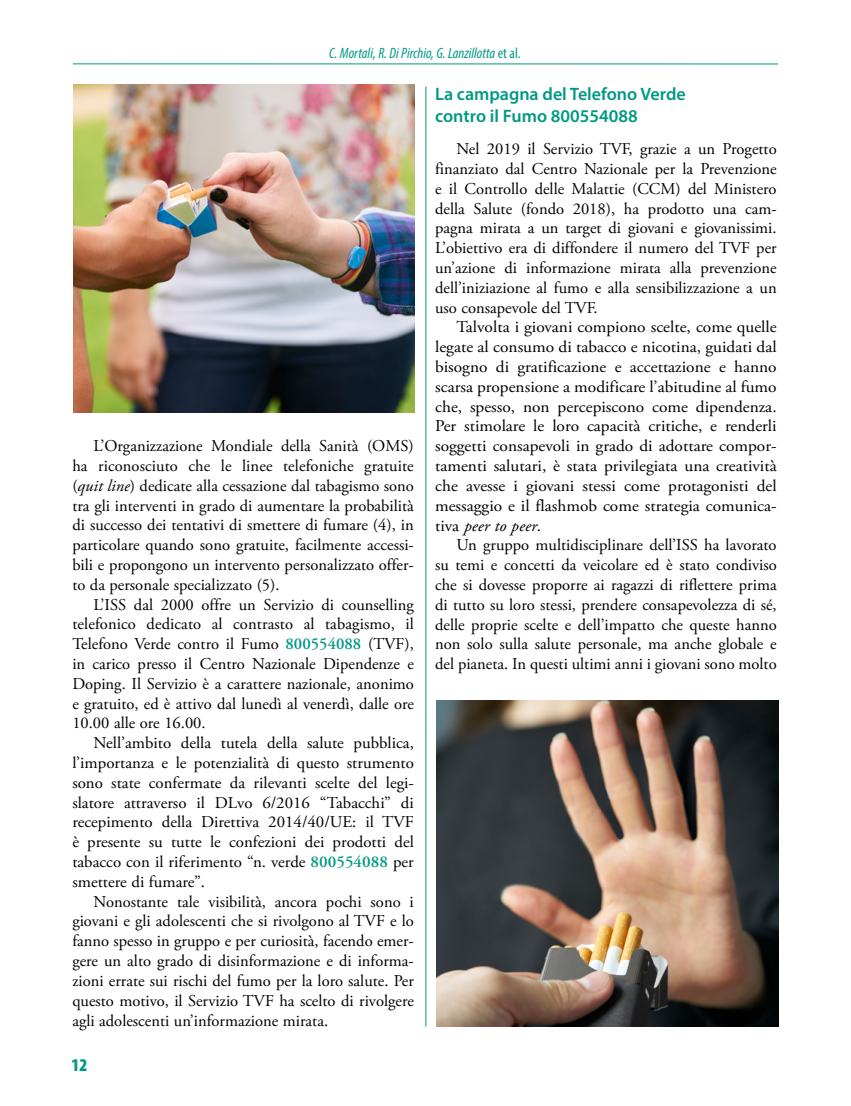
<style>
.page{position:relative;width:851px;height:1106px;background:#fff}
.page>*{position:absolute;margin:0;border:0;box-sizing:border-box;transform-origin:0 0}
.t1{font:600 18px/21.6px "Myriad Pro";color:#009984}
.t2{font:900 condensed 18px "Myriad Pro";color:#009984}
.t3{font:16.5px/19.8px "Adobe Garamond Pro";color:#000;text-align:justify}
.t4{font:16.5px/19.8px "Adobe Garamond Pro";color:#000;text-align:justify;scale:1.05 1}
.t5{font:italic condensed 15px "Myriad Pro";color:#009984}
.s1{font-style:normal}
.s2{font-style:italic}
.s3{font-weight:600;color:#009984}
</style>
<div class="page">
<img style="left:436px;top:700px;width:342px;height:326px">
<img style="left:73px;top:84px;width:342px;height:328px">
<hr style="left:425px;top:86px;width:1px;height:940px;background:#009984">
<hr style="left:73px;top:63px;width:705px;height:1px;background:#009984">
<p class="t5" style="left:329px;top:43px;width:193px">C. Mortali, R. Di Pirchio, G. Lanzillotta <span class="s1">et al.</span></p>
<p class="t3" style="left:72px;top:436px;width:343px;text-indent:21px">L’Organizzazione Mondiale della Sanità (OMS) ha riconosciuto che le linee telefoniche gratuite (<span class="s2">quit line</span>) dedicate alla cessazione dal tabagismo sono tra gli interventi in grado di aumentare la probabilità di successo dei tentativi di smettere di fumare (4), in particolare quando sono gratuite, facilmente accessi&shy;bili e propongono un intervento personalizzato offer&shy;to da personale specializzato (5).</p>
<p class="t3" style="left:72px;top:595px;width:343px;text-indent:21px">L’ISS dal 2000 offre un Servizio di counselling telefonico dedicato al contrasto al tabagismo, il Telefono Verde contro il Fumo <span class="s3">800554088</span> (TVF), in carico presso il Centro Nazionale Dipendenze e Doping. Il Servizio è a carattere nazionale, anonimo e gratuito, ed è attivo dal lunedì al venerdì, dalle ore 10.00 alle ore 16.00.</p>
<p class="t3" style="left:72px;top:733px;width:343px;text-indent:21px">Nell’ambito della tutela della salute pubblica, l’importanza e le potenzialità di questo strumento sono state confermate da rilevanti scelte del legi&shy;slatore attraverso il DLvo 6/2016 “Tabacchi” di recepimento della Direttiva 2014/40/UE: il TVF è presente su tutte le confezioni dei prodotti del tabacco con il riferimento “n. verde <span class="s3">800554088</span> per smettere di fumare”.</p>
<p class="t3" style="left:72px;top:892px;width:343px;text-indent:21px">Nonostante tale visibilità, ancora pochi sono i giovani e gli adolescenti che si rivolgono al TVF e lo fanno spesso in gruppo e per curiosità, facendo emer&shy;gere un alto grado di disinformazione e di informa&shy;zioni errate sui rischi del fumo per la loro salute. Per questo motivo, il Servizio TVF ha scelto di rivolgere agli adolescenti un’informazione mirata.</p>
<p class="t2" style="left:71px;top:1055px;width:17px">12</p>
<p class="t1" style="left:435px;top:83px;width:252px">La campagna del Telefono Verde contro il Fumo 800554088</p>
<p class="t3" style="left:435px;top:140px;width:343px;text-indent:21px">Nel 2019 il Servizio TVF, grazie a un Progetto finanziato dal Centro Nazionale per la Prevenzione e il Controllo delle Malattie (CCM) del Ministero della Salute (fondo 2018), ha prodotto una cam&shy;pagna mirata a un target di giovani e giovanissimi.<br>L’obiettivo era di diffondere il numero del TVF per un’azione di informazione mirata alla prevenzione dell’iniziazione al fumo e alla sensibilizzazione a un uso consapevole del TVF.</p>
<p class="t4" style="left:435px;top:318px;width:327px;text-indent:21px">Talvolta i giovani compiono scelte, come quelle legate al consumo di tabacco e nicotina, guidati dal bisogno di gratificazione e accettazione e hanno scarsa propensione a modificare l’abitudine al fumo che, spesso, non percepiscono come dipendenza.<br>Per stimolare le loro capacità critiche, e renderli soggetti consapevoli in grado di adottare compor&shy;tamenti salutari, è stata privilegiata una creatività che avesse i giovani stessi come protagonisti del messaggio e il flashmob come strategia comunica&shy;tiva <span class="s2">peer to peer</span>.</p>
<p class="t3" style="left:435px;top:536px;width:343px;text-indent:21px">Un gruppo multidisciplinare dell’ISS ha lavorato su temi e concetti da veicolare ed è stato condiviso che si dovesse proporre ai ragazzi di riflettere prima di tutto su loro stessi, prendere consapevolezza di sé, delle proprie scelte e dell’impatto che queste hanno non solo sulla salute personale, ma anche globale e del pianeta. In questi ultimi anni i giovani sono molto</p>
</div>
